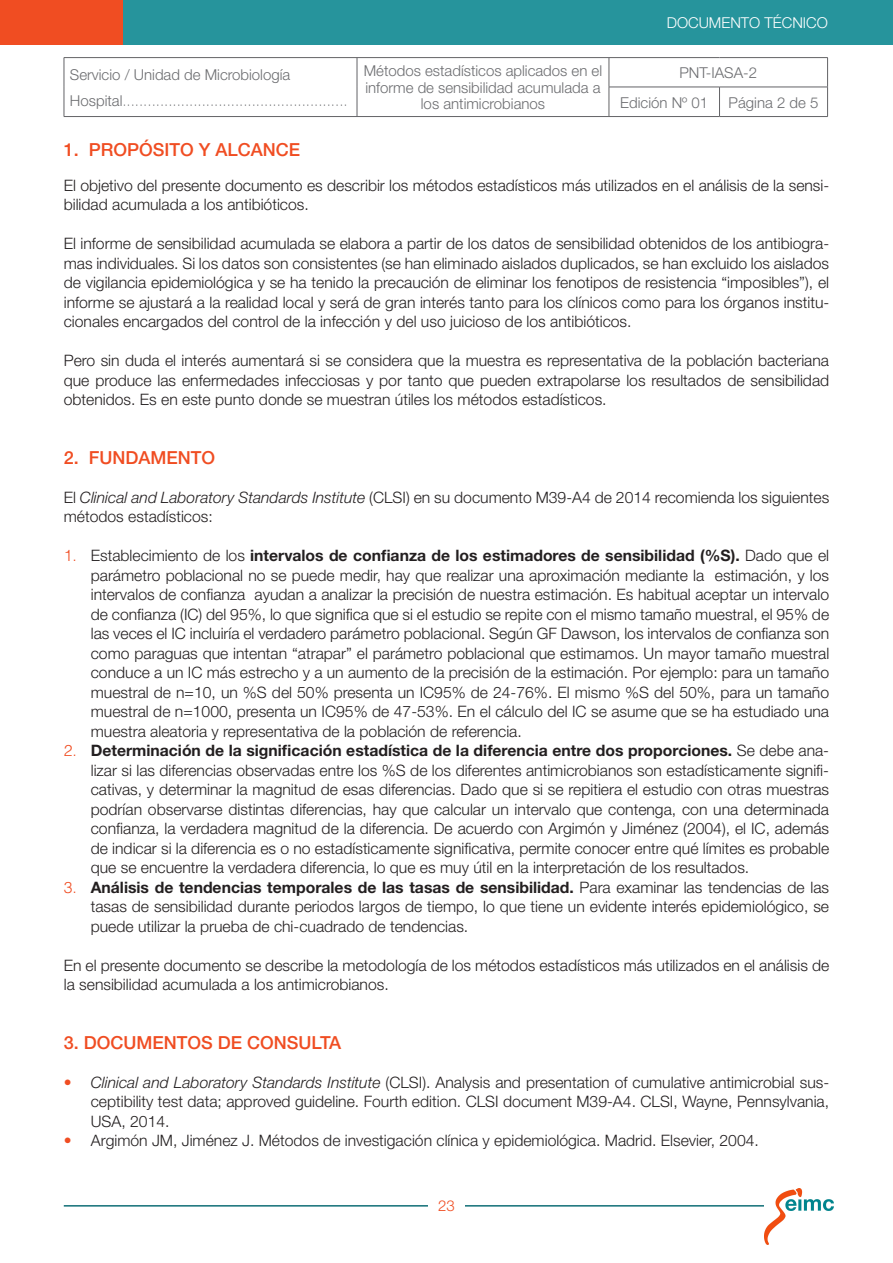
<style>
.page{position:relative;width:893px;height:1263px;background:#fff}
.page>*{position:absolute;margin:0;border:0;box-sizing:border-box;transform-origin:0 0}
.t1{font:500 18px "Helvetica Neue";color:#f04d22}
.t2{font:300 15.75px/19.5px "Helvetica Neue";color:#231f20;text-align:justify}
.t3{font:300 15px/16.5px "Helvetica Neue";color:#6c6d70;text-align:center}
.t4{font:100 15px/25.5px "Helvetica Neue";color:#6c6d70}
.t5{font:300 15px "Helvetica Neue";color:#fff}
.t6{font:300 15px "Helvetica Neue";color:#f04d22}
.s1{font-weight:300}
.s2{font-style:italic}
.s3{font-family:"Helvetica";color:#f04d22}
.s4{font-weight:700}
</style>
<div class="page">
<hr style="left:64px;top:1205px;width:769px;height:1px;background:#106e76">
<div style="left:428px;top:1192px;width:37px;height:26px;background:#fff"></div>
<div style="left:0;top:0;width:123px;height:45px;background:#f04d22"></div>
<div style="left:123px;top:0;width:770px;height:45px;background:#26949c"></div>
<img style="left:764px;top:1188px;width:69px;height:56px">
<hr style="left:64px;top:116px;width:293px;height:1px;background:#636366">
<hr style="left:64px;top:57px;width:293px;height:1px;background:#636366">
<hr style="left:357px;top:57px;width:252px;height:1px;background:#636366">
<svg style="left:64px;top:58px;width:1px;height:58px"></svg>
<svg style="left:357px;top:58px;width:1px;height:58px"></svg>
<hr style="left:609px;top:57px;width:110px;height:1px;background:#636366">
<hr style="left:719px;top:57px;width:109px;height:1px;background:#636366">
<hr style="left:609px;top:87px;width:110px;height:1px;background:#636366">
<svg style="left:609px;top:58px;width:1px;height:58px"></svg>
<hr style="left:719px;top:87px;width:109px;height:1px;background:#636366">
<svg style="left:719px;top:87px;width:1px;height:29px"></svg>
<svg style="left:827px;top:58px;width:1px;height:58px"></svg>
<hr style="left:357px;top:116px;width:252px;height:1px;background:#636366">
<hr style="left:609px;top:116px;width:110px;height:1px;background:#636366">
<hr style="left:719px;top:116px;width:109px;height:1px;background:#636366">
<p class="t5" style="left:667px;top:14px;width:163px">DOCUMENTO TÉCNICO</p>
<p class="t4" style="left:70px;top:62px;width:279px"><span class="s1">Servicio / Unidad de Microbiología<br>Hospital</span>......................................................</p>
<p class="t3" style="left:364px;top:63px;width:240px">Métodos estadísticos aplicados en el informe de sensibilidad acumulada a los antimicrobianos</p>
<p class="t3" style="left:620px;top:58px;width:138px;line-height:29.4px;text-align:left;text-indent:59px">PNT-IASA-2<br>Edición Nº 01</p>
<p class="t3" style="left:729px;top:94px;width:91px">Página 2 de 5</p>
<p class="t1" style="left:64px;top:139px;width:88px">1. PROPÓSITO</p>
<p class="t1" style="left:199px;top:139px;width:30px">Y ALCANCE</p>
<p class="t2" style="left:64px;top:175px;width:767px">El objetivo del presente documento es describir los métodos estadísticos más utilizados en el análisis de la sensi&shy;bilidad acumulada a los antibióticos.</p>
<p class="t2" style="left:64px;top:233px;width:767px">El informe de sensibilidad acumulada se elabora a partir de los datos de sensibilidad obtenidos de los antibiogra&shy;mas individuales. Si los datos son consistentes (se han eliminado aislados duplicados, se han excluido los aislados de vigilancia epidemiológica y se ha tenido la precaución de eliminar los fenotipos de resistencia “imposibles”), el informe se ajustará a la realidad local y será de gran interés tanto para los clínicos como para los órganos institu&shy;cionales encargados del control de la infección y del uso juicioso de los antibióticos.</p>
<p class="t2" style="left:64px;top:350px;width:767px">Pero sin duda el interés aumentará si se considera que la muestra es representativa de la población bacteriana que produce las enfermedades infecciosas y por tanto que pueden extrapolarse los resultados de sensibilidad obtenidos. Es en este punto donde se muestran útiles los métodos estadísticos.</p>
<p class="t1" style="left:64px;top:446px;width:39px">2. FUNDAMENTO</p>
<p class="t2" style="left:64px;top:487px;width:767px">El <span class="s2">Clinical and Laboratory Standards Institute</span> (CLSI) en su documento M39-A4 de 2014 recomienda los siguientes métodos estadísticos:</p>
<p class="t2" style="left:91px;top:545px;width:740px;text-indent:-27px"><span class="s3">1.</span> Establecimiento de los <span class="s4">intervalos de confianza de los estimadores de sensibilidad (%S).</span> Dado que el parámetro poblacional no se puede medir, hay que realizar una aproximación mediante la estimación, y los intervalos de confianza ayudan a analizar la precisión de nuestra estimación. Es habitual aceptar un intervalo de confianza (IC) del 95%, lo que significa que si el estudio se repite con el mismo tamaño muestral, el 95% de las veces el IC incluiría el verdadero parámetro poblacional. Según GF Dawson, los intervalos de confianza son como paraguas que intentan “atrapar” el parámetro poblacional que estimamos. Un mayor tamaño muestral conduce a un IC más estrecho y a un aumento de la precisión de la estimación. Por ejemplo: para un tamaño muestral de n=10, un %S del 50% presenta un IC95% de 24-76%. El mismo %S del 50%, para un tamaño muestral de n=1000, presenta un IC95% de 47-53%. En el cálculo del IC se asume que se ha estudiado una muestra aleatoria y representativa de la población de referencia.</p>
<p class="t2" style="left:91px;top:740px;width:740px;text-indent:-27px"><span class="s3">2.</span> <span class="s4">Determinación de la significación estadística de la diferencia entre dos proporciones.</span> Se debe ana&shy;lizar si las diferencias observadas entre los %S de los diferentes antimicrobianos son estadísticamente signifi&shy;cativas, y determinar la magnitud de esas diferencias. Dado que si se repitiera el estudio con otras muestras podrían observarse distintas diferencias, hay que calcular un intervalo que contenga, con una determinada confianza, la verdadera magnitud de la diferencia. De acuerdo con Argimón y Jiménez (2004), el IC, además de indicar si la diferencia es o no estadísticamente significativa, permite conocer entre qué límites es probable que se encuentre la verdadera diferencia, lo que es muy útil en la interpretación de los resultados.</p>
<p class="t2" style="left:91px;top:877px;width:740px;text-indent:-27px"><span class="s3">3.</span> <span class="s4">Análisis de tendencias temporales de las tasas de sensibilidad.</span> Para examinar las tendencias de las tasas de sensibilidad durante periodos largos de tiempo, lo que tiene un evidente interés epidemiológico, se puede utilizar la prueba de chi-cuadrado de tendencias.</p>
<p class="t2" style="left:64px;top:955px;width:767px">En el presente documento se describe la metodología de los métodos estadísticos más utilizados en el análisis de la sensibilidad acumulada a los antimicrobianos.</p>
<p class="t1" style="left:64px;top:1031px;width:34px">3. DOCUMENTOS</p>
<p class="t1" style="left:218px;top:1031px;width:43px">DE CONSULTA</p>
<p class="t2" style="left:91px;top:1072px;width:740px;text-indent:-27px"><span class="s3">•</span> <span class="s2">Clinical and Laboratory Standards Institute</span> (CLSI). Analysis and presentation of cumulative antimicrobial sus&shy;ceptibility test data; approved guideline. Fourth edition. CLSI document M39-A4. CLSI, Wayne, Pennsylvania, USA, 2014.</p>
<p class="t2" style="left:64px;top:1130px;width:697px"><span class="s3">•</span> Argimón JM, Jiménez J. Métodos de investigación clínica y epidemiológica. Madrid. Elsevier, 2004.</p>
<p class="t6" style="left:438px;top:1196px;width:18px">23</p>
</div>
